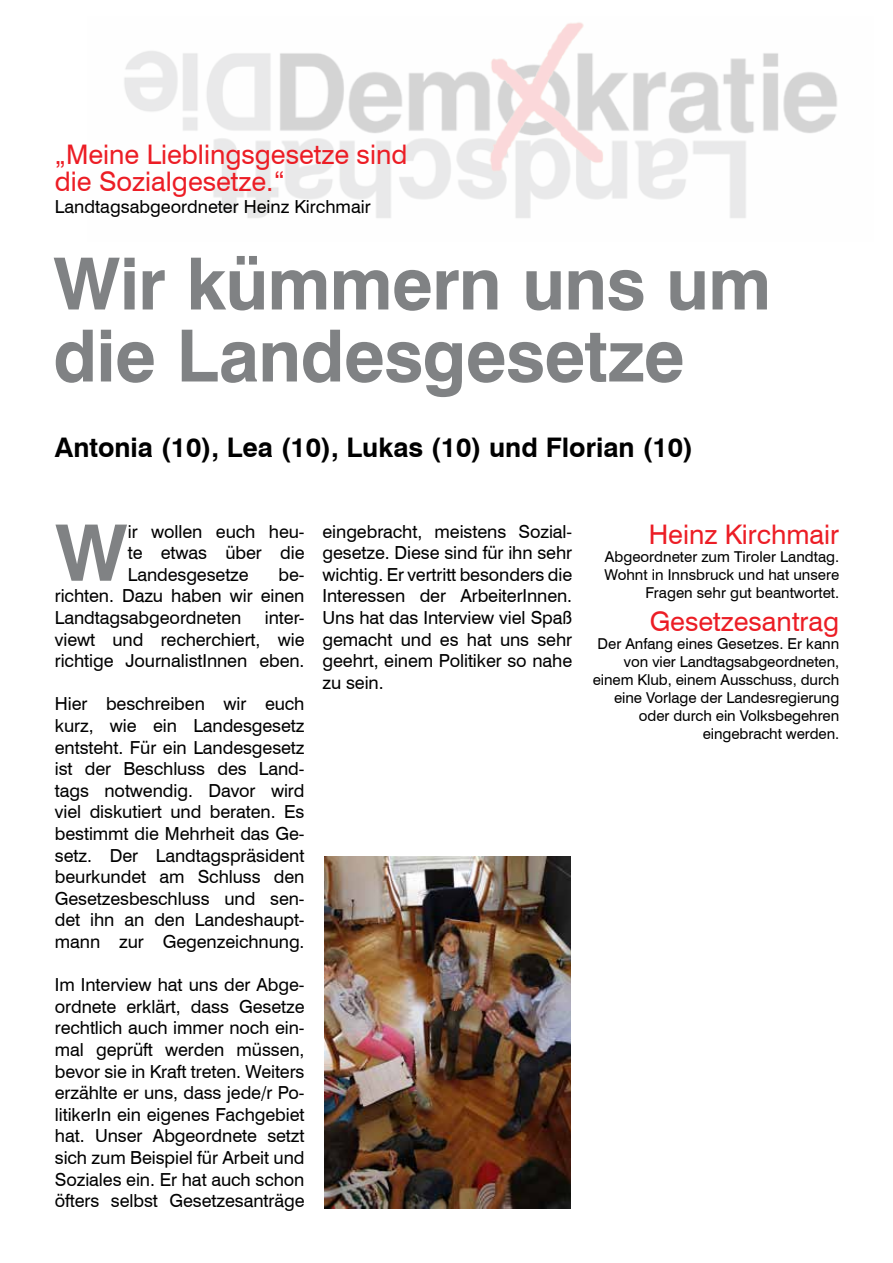
<style>
.page{position:relative;width:893px;height:1263px;background:#fff}
.page>*{position:absolute;margin:0;border:0;box-sizing:border-box;transform-origin:0 0}
.t1{font:700 78px "Swiss 721 BT";color:#808284}
.t2{font:700 72px/72px "Swiss 721 BT";letter-spacing:-.01em;color:#808284}
.t3{font:27px/27px "Swiss 721 BT";color:#ec1d25}
.t4{font:700 27px "Swiss 721 BT";color:#000}
.t5{font:18px/21.6px "Swiss 721 BT";letter-spacing:-.005em;color:#000;text-align:justify}
.t6{font:15px/18px "Swiss 721 BT";letter-spacing:-.005em;color:#000;text-align:right}
</style>
<div class="page">
<img style="left:124px;top:22px;width:713px;height:196px">
<img style="left:324px;top:857px;width:247px;height:351px">
<h3 class="t3" style="left:55px;top:141px;width:354px">„Meine Lieblingsgesetze sind die Sozialgesetze.“</h3>
<p class="t5" style="left:55px;top:195px;width:317px">Landtagsabgeordneter Heinz Kirchmair</p>
<h2 class="t2" style="left:53px;top:247px;width:720px">Wir kümmern uns um die Landesgesetze</h2>
<h3 class="t4" style="left:55px;top:431px;width:640px">Antonia (10), Lea (10), Lukas (10) und Florian (10)</h3>
<h1 class="t1" style="left:55px;top:506px;width:74px">W</h1>
<p class="t5" style="left:128px;top:520px;width:178px">ir wollen euch heu&shy;te etwas über die Landesgesetze</p>
<p class="t5" style="left:55px;top:563px;width:251px;text-indent:224px">be&shy;richten. Dazu haben wir einen Landtagsabgeordneten</p>
<p class="t5" style="left:55px;top:607px;width:251px;text-indent:210px">inter&shy;viewt und recherchiert, wie richtige JournalistInnen eben.</p>
<p class="t5" style="left:55px;top:693px;width:251px">Hier beschreiben wir euch kurz, wie ein Landesgesetz entsteht. Für ein Landesgesetz ist der Beschluss des Land&shy;tags notwendig. Davor wird viel diskutiert und beraten. Es bestimmt die Mehrheit das Ge&shy;setz. Der Landtagspräsident beurkundet am Schluss den Gesetzesbeschluss und sen&shy;det ihn an den Landeshaupt&shy;mann zur Gegenzeichnung.</p>
<p class="t5" style="left:55px;top:974px;width:251px">Im Interview hat uns der Abge&shy;ordnete erklärt, dass Gesetze rechtlich auch immer noch ein&shy;mal geprüft werden müssen, bevor sie in Kraft treten. Weiters erzählte er uns, dass jede/r Po&shy;litikerIn ein eigenes Fachgebiet hat. Unser Abgeordnete setzt sich zum Beispiel für Arbeit und Soziales ein. Er hat auch schon öfters selbst Gesetzesanträge</p>
<p class="t5" style="left:323px;top:520px;width:251px">eingebracht, meistens Sozial&shy;gesetze. Diese sind für ihn sehr wichtig. Er vertritt besonders die Interessen der ArbeiterInnen.<br>Uns hat das Interview viel Spaß gemacht und es hat uns sehr geehrt, einem Politiker so nahe zu sein.</p>
<h3 class="t3" style="left:649px;top:521px;width:192px">Heinz Kirchmair</h3>
<p class="t6" style="left:604px;top:548px;width:236px">Abgeordneter zum Tiroler Landtag.<br>Wohnt in Innsbruck und hat unsere<br>Fragen sehr gut beantwortet.</p>
<h3 class="t3" style="left:650px;top:607px;width:191px">Gesetzesantrag</h3>
<p class="t6" style="left:593px;top:634px;width:248px">Der Anfang eines Gesetzes. Er kann von vier Landtagsabgeordneten, einem Klub, einem Ausschuss, durch eine Vorlage der Landesregierung oder durch ein Volksbegehren eingebracht werden.</p>
</div>
